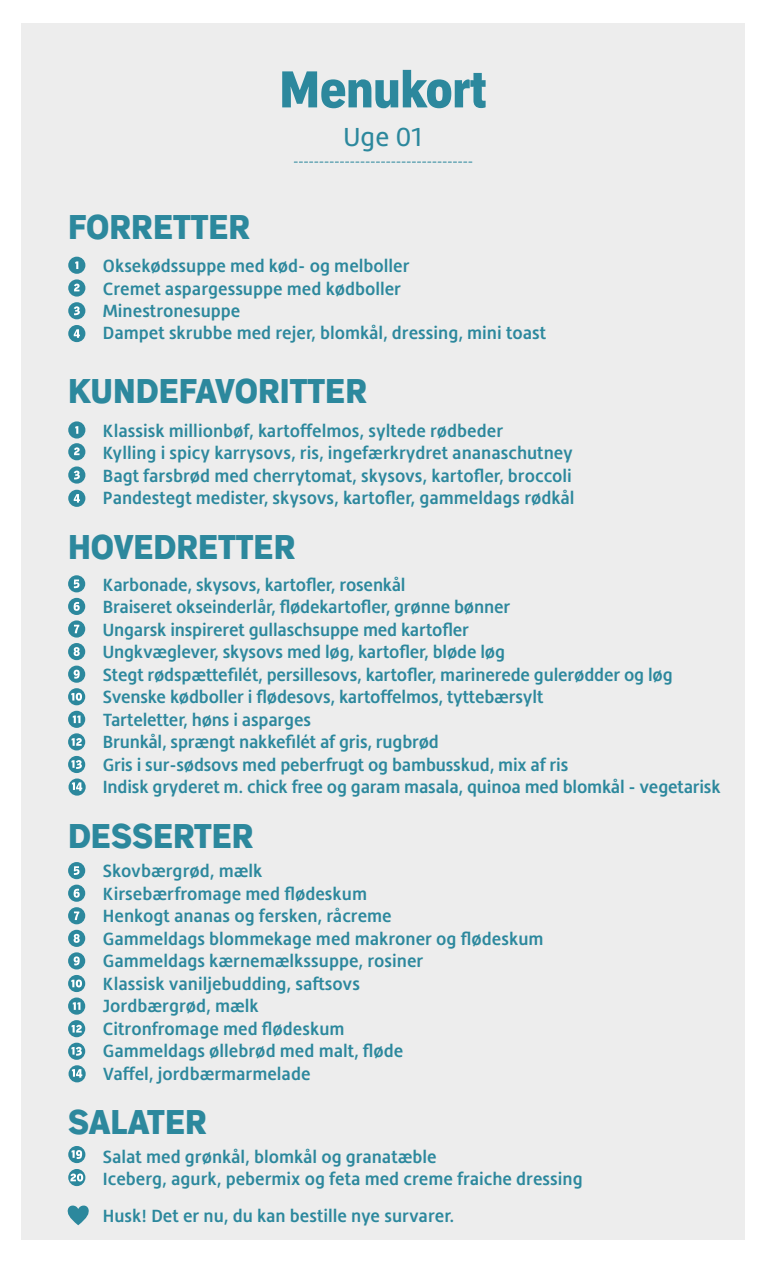
<style>
.page{position:relative;width:766px;height:1263px;background:#fff}
.page>*{position:absolute;margin:0;border:0;box-sizing:border-box;transform-origin:0 0}
.t1{font:900 condensed 51px "Embarcadero MVB Pro";color:#2c889d}
.t2{font:900 condensed 33.9px "Embarcadero MVB Pro";color:#2c889d}
.t3{font:27px "Hedley New";color:#2c889d}
.t4{font:500 18.3px/22.5px "Hedley New";color:#2c889d}
</style>
<div class="page">
<div style="left:22px;top:23px;width:722px;height:1216px;background:#ededed"></div>
<svg style="left:294px;top:162px;width:178px;height:1px"></svg>
<div style="left:68px;top:421px;width:17px;height:18px;background:#2c889d;border-radius:50%"></div>
<svg style="left:75px;top:426px;width:3px;height:8px"></svg>
<div style="left:68px;top:257px;width:17px;height:17px;background:#2c889d;border-radius:50%"></div>
<svg style="left:75px;top:261px;width:3px;height:8px"></svg>
<div style="left:68px;top:443px;width:17px;height:17px;background:#2c889d;border-radius:50%"></div>
<svg style="left:74px;top:447px;width:6px;height:8px"></svg>
<div style="left:68px;top:279px;width:17px;height:18px;background:#2c889d;border-radius:50%"></div>
<svg style="left:74px;top:284px;width:6px;height:7px"></svg>
<div style="left:68px;top:466px;width:17px;height:18px;background:#2c889d;border-radius:50%"></div>
<svg style="left:74px;top:471px;width:6px;height:8px"></svg>
<div style="left:68px;top:302px;width:17px;height:17px;background:#2c889d;border-radius:50%"></div>
<svg style="left:74px;top:306px;width:6px;height:9px"></svg>
<div style="left:68px;top:490px;width:17px;height:17px;background:#2c889d;border-radius:50%"></div>
<svg style="left:74px;top:494px;width:6px;height:9px"></svg>
<div style="left:68px;top:325px;width:17px;height:17px;background:#2c889d;border-radius:50%"></div>
<svg style="left:74px;top:329px;width:6px;height:9px"></svg>
<div style="left:68px;top:575px;width:17px;height:17px;background:#2c889d;border-radius:50%"></div>
<svg style="left:74px;top:579px;width:5px;height:9px"></svg>
<div style="left:68px;top:862px;width:17px;height:17px;background:#2c889d;border-radius:50%"></div>
<svg style="left:74px;top:866px;width:5px;height:9px"></svg>
<div style="left:68px;top:598px;width:17px;height:17px;background:#2c889d;border-radius:50%"></div>
<svg style="left:74px;top:602px;width:6px;height:9px"></svg>
<div style="left:68px;top:885px;width:17px;height:17px;background:#2c889d;border-radius:50%"></div>
<svg style="left:74px;top:889px;width:6px;height:9px"></svg>
<div style="left:68px;top:620px;width:17px;height:18px;background:#2c889d;border-radius:50%"></div>
<svg style="left:74px;top:625px;width:5px;height:8px"></svg>
<div style="left:68px;top:907px;width:17px;height:17px;background:#2c889d;border-radius:50%"></div>
<svg style="left:74px;top:911px;width:5px;height:9px"></svg>
<div style="left:68px;top:643px;width:17px;height:17px;background:#2c889d;border-radius:50%"></div>
<svg style="left:74px;top:647px;width:6px;height:9px"></svg>
<div style="left:68px;top:930px;width:17px;height:17px;background:#2c889d;border-radius:50%"></div>
<svg style="left:74px;top:934px;width:6px;height:9px"></svg>
<div style="left:68px;top:666px;width:17px;height:17px;background:#2c889d;border-radius:50%"></div>
<svg style="left:74px;top:670px;width:6px;height:9px"></svg>
<div style="left:68px;top:952px;width:17px;height:17px;background:#2c889d;border-radius:50%"></div>
<svg style="left:74px;top:956px;width:6px;height:9px"></svg>
<div style="left:68px;top:688px;width:17px;height:17px;background:#2c889d;border-radius:50%"></div>
<svg style="left:71px;top:693px;width:11px;height:8px"></svg>
<div style="left:68px;top:975px;width:17px;height:17px;background:#2c889d;border-radius:50%"></div>
<svg style="left:71px;top:979px;width:11px;height:8px"></svg>
<div style="left:68px;top:711px;width:17px;height:17px;background:#2c889d;border-radius:50%"></div>
<svg style="left:73px;top:715px;width:8px;height:8px"></svg>
<div style="left:68px;top:997px;width:17px;height:18px;background:#2c889d;border-radius:50%"></div>
<svg style="left:73px;top:1002px;width:8px;height:8px"></svg>
<div style="left:68px;top:733px;width:17px;height:17px;background:#2c889d;border-radius:50%"></div>
<svg style="left:72px;top:738px;width:10px;height:8px"></svg>
<svg style="left:68px;top:1020px;width:17px;height:17px"></svg>
<svg style="left:72px;top:1025px;width:10px;height:7px"></svg>
<div style="left:68px;top:756px;width:17px;height:17px;background:#2c889d;border-radius:50%"></div>
<svg style="left:71px;top:760px;width:11px;height:9px"></svg>
<div style="left:68px;top:1043px;width:17px;height:17px;background:#2c889d;border-radius:50%"></div>
<svg style="left:71px;top:1047px;width:11px;height:9px"></svg>
<svg style="left:68px;top:778px;width:18px;height:18px"></svg>
<svg style="left:72px;top:782px;width:10px;height:9px"></svg>
<div style="left:68px;top:1065px;width:18px;height:17px;background:#2c889d;border-radius:50%"></div>
<svg style="left:72px;top:1069px;width:10px;height:9px"></svg>
<div style="left:68px;top:1146px;width:17px;height:17px;background:#2c889d;border-radius:50%"></div>
<svg style="left:68px;top:1169px;width:17px;height:17px"></svg>
<svg style="left:71px;top:1150px;width:11px;height:9px"></svg>
<svg style="left:70px;top:1173px;width:13px;height:8px"></svg>
<svg style="left:67px;top:1205px;width:22px;height:20px"></svg>
<h2 class="t2" style="left:68px;top:203px;width:183px">FORRETTER</h2>
<h1 class="t1" style="left:279px;top:53px;width:209px">Menukort</h1>
<h3 class="t3" style="left:343px;top:122px;width:80px">Uge 01</h3>
<p class="t4" style="left:103px;top:254px;width:444px">Oksekødssuppe med kød- og melboller<br>Cremet aspargessuppe med kødboller<br>Minestronesuppe<br>Dampet skrubbe med rejer, blomkål, dressing, mini toast</p>
<h2 class="t2" style="left:68px;top:367px;width:300px">KUNDEFAVORITTER</h2>
<p class="t4" style="left:103px;top:419px;width:473px">Klassisk millionbøf, kartoffelmos, syltede rødbeder<br>Kylling i spicy karrysovs, ris, ingefærkrydret ananaschutney Bagt farsbrød med cherrytomat, skysovs, kartofler, broccoli Pandestegt medister, skysovs, kartofler, gammeldags rødkål</p>
<h2 class="t2" style="left:68px;top:522px;width:228px">HOVEDRETTER</h2>
<p class="t4" style="left:103px;top:573px;width:619px">Karbonade, skysovs, kartofler, rosenkål<br>Braiseret okseinderlår, flødekartofler, grønne bønner<br>Ungarsk inspireret gullaschsuppe med kartofler<br>Ungkvæglever, skysovs med løg, kartofler, bløde løg<br>Stegt rødspættefilét, persillesovs, kartofler, marinerede gulerødder og løg Svenske kødboller i flødesovs, kartoffelmos, tyttebærsylt<br>Tarteletter, høns i asparges<br>Brunkål, sprængt nakkefilét af gris, rugbrød<br>Gris i sur-sødsovs med peberfrugt og bambusskud, mix af ris<br>Indisk gryderet m. chick free og garam masala, quinoa med blomkål - vegetarisk</p>
<h2 class="t2" style="left:68px;top:812px;width:186px">DESSERTER</h2>
<p class="t4" style="left:103px;top:860px;width:442px">Skovbærgrød, mælk<br>Kirsebærfromage med flødeskum<br>Henkogt ananas og fersken, råcreme<br>Gammeldags blommekage med makroner og flødeskum<br>Gammeldags kærnemælkssuppe, rosiner<br>Klassisk vaniljebudding, saftsovs<br>Jordbærgrød, mælk<br>Citronfromage med flødeskum<br>Gammeldags øllebrød med malt, fløde<br>Vaffel, jordbærmarmelade</p>
<h2 class="t2" style="left:68px;top:1097px;width:140px">SALATER</h2>
<p class="t4" style="left:103px;top:1145px;width:481px">Salat med grønkål, blomkål og granatæble<br>Iceberg, agurk, pebermix og feta med creme fraiche dressing</p>
<p class="t4" style="left:103px;top:1204px;width:353px">Husk! Det er nu, du kan bestille nye survarer.</p>
</div>
